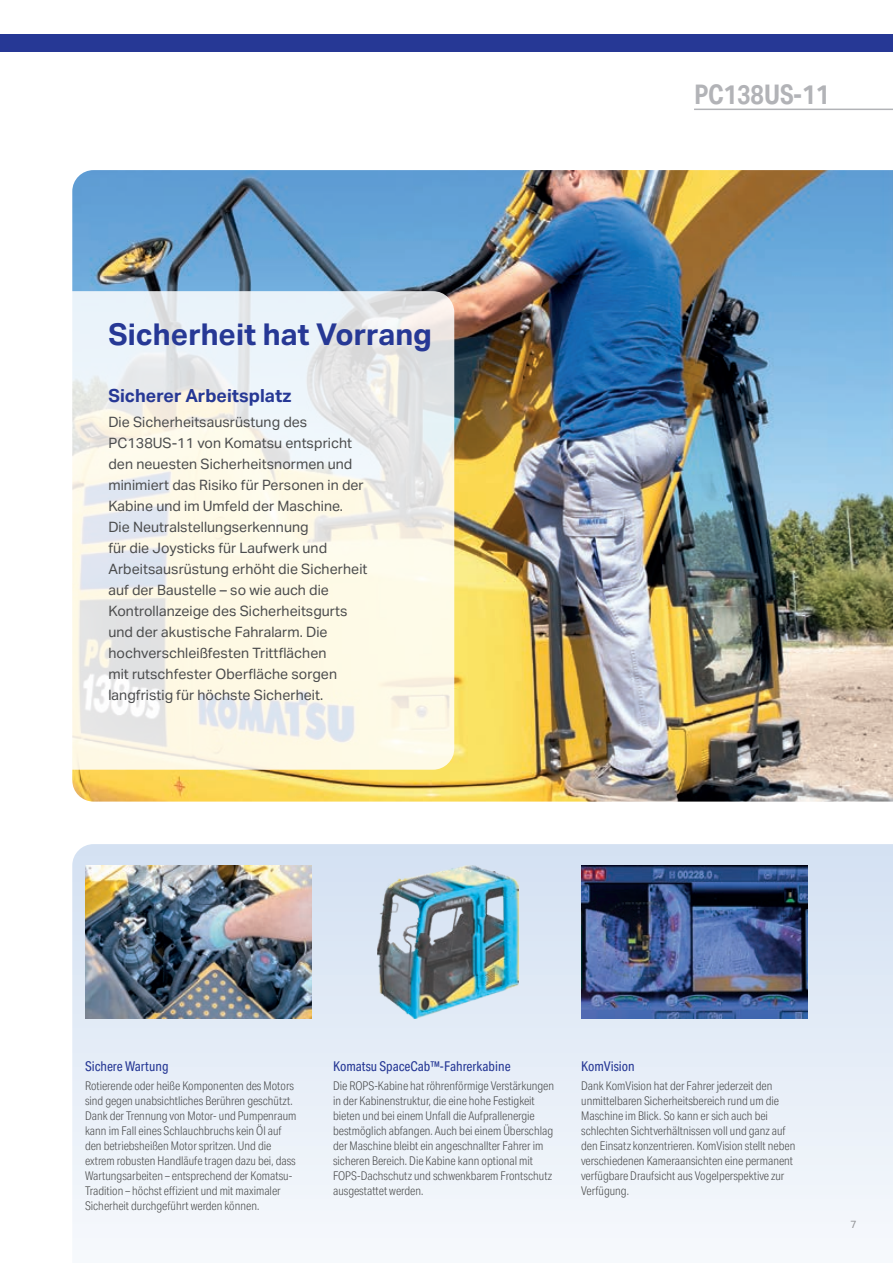
<style>
.page{position:relative;width:893px;height:1263px;background:#fff}
.page>*{position:absolute;margin:0;border:0;box-sizing:border-box;transform-origin:0 0}
.t1{font:700 30px "Aktiv Grotesk";color:#263895}
.t2{font:700 27px "Aktiv Grotesk Cd";color:#b2b3b7}
.t3{font:700 18px "Aktiv Grotesk";color:#263895}
.t4{font:14.25px/21px "Aktiv Grotesk";color:#4b4c4d}
.t5{font:13.5px "Aktiv Grotesk Cd";color:#263895}
.t6{font:300 12px/15px "Aktiv Grotesk Cd";color:#4b4c4d}
.t7{font:10.5px "Aktiv Grotesk";color:#939598}
</style>
<div class="page">
<img style="left:72px;top:170px;width:821px;height:631px">
<svg style="left:72px;top:844px;width:821px;height:394px"></svg>
<svg style="left:47px;top:291px;width:407px;height:479px;background:#f3f2ea"></svg>
<img style="left:377px;top:865px;width:142px;height:153px">
<img style="left:581px;top:865px;width:227px;height:153px">
<img style="left:85px;top:865px;width:227px;height:153px">
<div style="left:0;top:34px;width:893px;height:17px;background:#263895"></div>
<hr style="left:694px;top:109px;width:199px;height:1px;background:#b2b3b7">
<h1 class="t1" style="left:108px;top:317px;width:325px">Sicherheit hat Vorrang</h1>
<h3 class="t3" style="left:108px;top:385px;width:185px">Sicherer Arbeitsplatz</h3>
<p class="t4" style="left:108px;top:412px;width:261px">Die Sicherheitsausrüstung des PC138US-11 von Komatsu entspricht den neuesten Sicherheitsnormen und minimiert das Risiko für Personen in der Kabine und im Umfeld der Maschine.<br>Die Neutralstellungserkennung<br>für die Joysticks für Laufwerk und Arbeitsausrüstung erhöht die Sicherheit auf der Baustelle – so wie auch die Kontrollanzeige des Sicherheitsgurts und der akustische Fahralarm. Die hochverschleißfesten Trittflächen<br>mit rutschfester Oberfläche sorgen langfristig für höchste Sicherheit.</p>
<h2 class="t2" style="left:694px;top:79px;width:137px">PC138US-11</h2>
<p class="t5" style="left:85px;top:1058px;width:85px">Sichere Wartung</p>
<p class="t6" style="left:85px;top:1078px;width:213px">Rotierende oder heiße Komponenten des Motors sind gegen unabsichtliches Berühren geschützt.<br>Dank der Trennung von Motor- und Pumpenraum kann im Fall eines Schlauchbruchs kein Öl auf den betriebsheißen Motor spritzen. Und die extrem robusten Handläufe tragen dazu bei, dass Wartungsarbeiten – entsprechend der Komatsu-Tradition – höchst effizient und mit maximaler Sicherheit durchgeführt werden können.</p>
<p class="t5" style="left:333px;top:1058px;width:179px">Komatsu SpaceCab™-Fahrerkabine</p>
<p class="t6" style="left:333px;top:1078px;width:223px">Die ROPS-Kabine hat röhrenförmige Verstärkungen in der Kabinenstruktur, die eine hohe Festigkeit bieten und bei einem Unfall die Aufprallenergie bestmöglich abfangen. Auch bei einem Überschlag der Maschine bleibt ein angeschnallter Fahrer im sicheren Bereich. Die Kabine kann optional mit FOPS-Dachschutz und schwenkbarem Frontschutz ausgestattet werden.</p>
<p class="t5" style="left:581px;top:1058px;width:55px">KomVision</p>
<p class="t6" style="left:581px;top:1078px;width:216px">Dank KomVision hat der Fahrer jederzeit den unmittelbaren Sicherheitsbereich rund um die Maschine im Blick. So kann er sich auch bei schlechten Sichtverhältnissen voll und ganz auf den Einsatz konzentrieren. KomVision stellt neben verschiedenen Kameraansichten eine permanent verfügbare Draufsicht aus Vogelperspektive zur Verfügung.</p>
<p class="t7" style="left:850px;top:1218px;width:8px">7</p>
</div>
